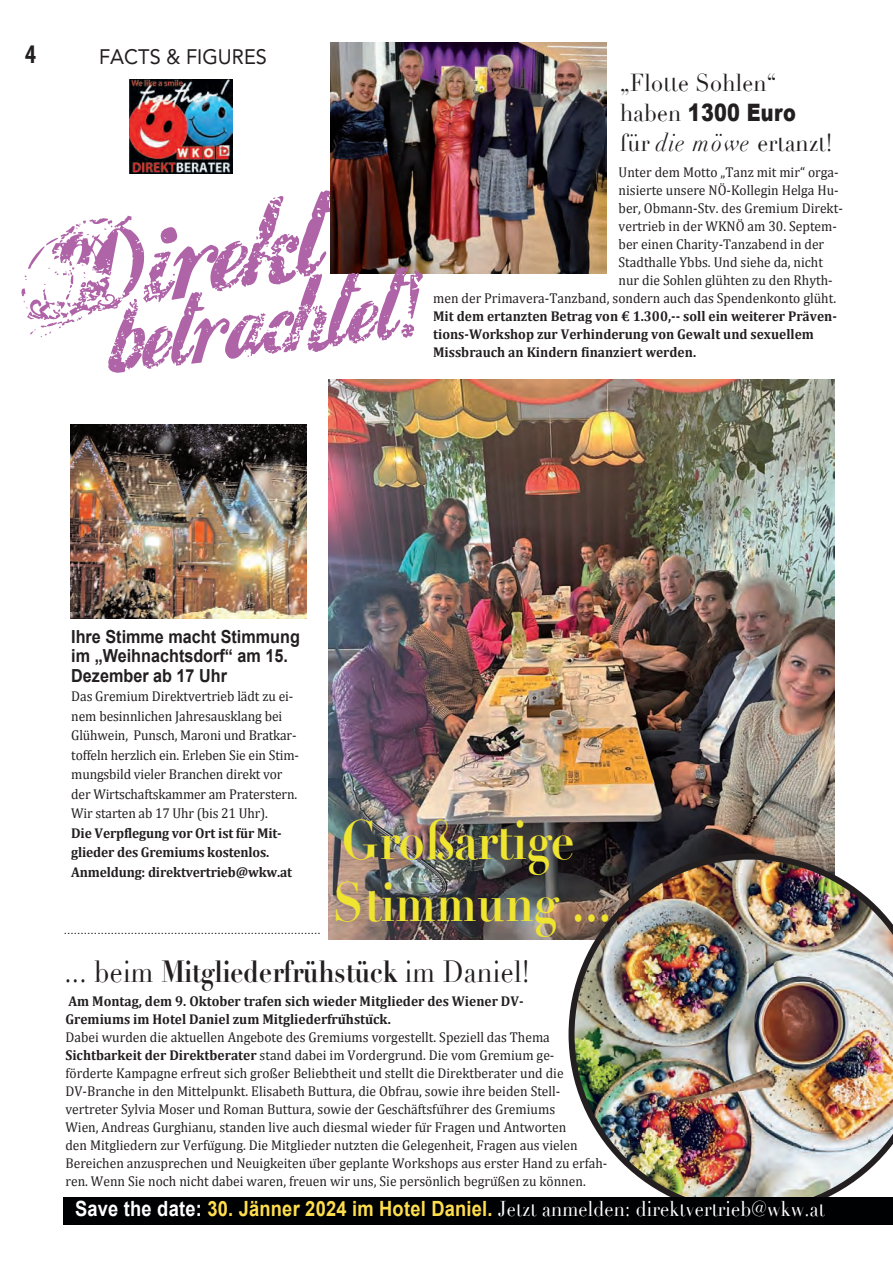
<style>
.page{position:relative;width:893px;height:1263px;background:#fff}
.page>*{position:absolute;margin:0;border:0;box-sizing:border-box;transform-origin:0 0}
.t1{font:138px "Hawaii Killer";color:#af64a8;scale:1.11 1}
.t2{font:120.3px "Hawaii Killer";color:#af64a8}
.t3{font:700 54px/61.5px "Didot";letter-spacing:-.01em;color:#efe430;scale:.86 1}
.t4{font:700 30px "Didot";letter-spacing:-.01em;color:#231f20;scale:.86 1}
.t5{font:700 condensed 27px "Myriad Pro";color:#231f20;scale:.94 1}
.t6{font:24px "Didot";letter-spacing:.01em;color:#231f20;scale:.9 1}
.t7{font:900 24px "Arial";letter-spacing:.015em;color:#231f20;scale:.8 1}
.t8{font:21px "Didot";letter-spacing:.01em;color:#fff;scale:.87 1}
.t9{font:21px "Avenir";color:#231f20;scale:.95 1}
.t10{font:700 18px/19.5px "Arial";color:#231f20;scale:.9 1}
.t11{font:14.25px/18px "Cambria";color:#231f20;scale:.95 1}
.t12{font:700 14.25px/18px "Cambria";color:#231f20;scale:.95 1}
.t13{font:12px "Helvetica";color:#231f20}
.s1{font-family:"Didot";font-weight:400}
.s2{font-style:italic}
.s3{font-weight:400}
.s4{font-weight:700}
.s5{font-family:"Arial";font-weight:700}
.s6{font-family:"Arial";font-weight:700;color:#ffde4e}
</style>
<div class="page">
<img style="left:328px;top:380px;width:506px;height:559px">
<img style="left:129px;top:80px;width:103px;height:93px">
<img style="left:568px;top:854px;width:325px;height:343px">
<div style="left:63px;top:1197px;width:830px;height:27px;background:#000103"></div>
<img style="left:70px;top:424px;width:236px;height:194px">
<img style="left:331px;top:42px;width:276px;height:231px">
<h3 class="t5" style="left:25px;top:44px;width:13px">4</h3>
<h3 class="t9" style="left:99px;top:43px;width:178px">FACTS &amp; FIGURES</h3>
<h3 class="t6" style="left:620px;top:68px;width:175px">„Flotte Sohlen“</h3>
<h3 class="t7" style="left:620px;top:95px;width:221px"><span class="s1">haben</span> 1300 Euro</h3>
<h3 class="t6" style="left:620px;top:128px;width:238px">für <span class="s2">die m öwe</span> ertanzt!</h3>
<p class="t11" style="left:619px;top:163px;width:233px">Unter dem Motto „Tanz mit mir“ orga-</p>
<p class="t11" style="left:619px;top:181px;width:233px">nisierte unsere NÖ-Kollegin Helga Hu-</p>
<p class="t11" style="left:619px;top:199px;width:237px">ber, Obmann-Stv. des Gremium Direkt-</p>
<p class="t11" style="left:619px;top:217px;width:231px">vertrieb in der WKNÖ am 30. Septem-</p>
<p class="t11" style="left:619px;top:235px;width:218px">ber einen Charity-Tanzabend in der</p>
<p class="t11" style="left:619px;top:253px;width:217px">Stadthalle Ybbs. Und siehe da, nicht</p>
<p class="t11" style="left:619px;top:271px;width:227px">nur die Sohlen glühten zu den Rhyth-</p>
<p class="t11" style="left:433px;top:289px;width:426px">men der Primavera-Tanzband, sondern auch das Spendenkonto glüht.</p>
<p class="t12" style="left:433px;top:307px;width:427px">Mit dem ertanzten Betrag von € 1.300,-- soll ein weiterer Präven&shy;tions-Workshop zur Verhinderung von Gewalt und sexuellem<br>Missbrauch an Kindern finanziert werden.</p>
<h1 class="t1" style="left:32px;top:207px;width:255px;rotate:-10deg">Direkt</h1>
<h2 class="t2" style="left:99px;top:274px;width:354px;rotate:-7deg">betrachtet!</h2>
<p class="t10" style="left:71px;top:627px;width:256px">Ihre Stimme macht Stimmung im „Weihnachtsdorf“ am 15.<br>Dezember ab 17 Uhr</p>
<p class="t11" style="left:71px;top:686px;width:241px;line-height:19.5px">Das Gremium Direktvertrieb lädt zu ei&shy;nem besinnlichen Jahresausklang bei Glühwein, Punsch, Maroni und Bratkar&shy;toffeln herzlich ein. Erleben Sie ein Stim&shy;mungsbild vieler Branchen direkt vor der Wirtschaftskammer am Praterstern.<br>Wir starten ab 17 Uhr (bis 21 Uhr).</p>
<p class="t12" style="left:71px;top:823px;width:234px;line-height:19.5px">Die Verpflegung vor Ort ist für Mit&shy;glieder des Gremiums kostenlos.<br>Anmeldung: direktvertrieb@wkw.at</p>
<h3 class="t3" style="left:333px;top:810px;width:325px">Großartige<br>Stimmung ...</h3>
<h3 class="t4" style="left:64px;top:953px;width:543px"><span class="s3">... beim</span> Mitgliederfrühstück <span class="s3">im Daniel!</span></h3>
<p class="t13" style="left:64px;top:925px;width:258px">.............................................................................</p>
<p class="t12" style="left:65px;top:992px;width:484px">Am Montag, dem 9. Oktober trafen sich wieder Mitglieder des Wiener DV-<br>Gremiums im Hotel Daniel zum Mitgliederfrühstück.</p>
<p class="t11" style="left:65px;top:1028px;width:572px">Dabei wurden die aktuellen Angebote des Gremiums vorgestellt. Speziell das Thema <span class="s4">Sichtbarkeit der Direktberater</span> stand dabei im Vordergrund. Die vom Gremium ge-<br>förderte Kampagne erfreut sich großer Beliebtheit und stellt die Direktberater und die DV-Branche in den Mittelpunkt. Elisabeth Buttura, die Obfrau, sowie ihre beiden Stell&shy;vertreter Sylvia Moser und Roman Buttura, sowie der Geschäftsführer des Gremiums<br>Wien, Andreas Gurghianu, standen live auch diesmal wieder für Fragen und Antworten<br>den Mitgliedern zur Verfügung. Die Mitglieder nutzten die Gelegenheit, Fragen aus vielen Bereichen anzusprechen und Neuigkeiten über geplante Workshops aus erster Hand zu erfah&shy;ren. Wenn Sie noch nicht dabei waren, freuen wir uns, Sie persönlich begrüßen zu können.</p>
<h3 class="t8" style="left:75px;top:1196px;width:863px"><span class="s5">Save the date:</span> <span class="s6">30. Jänner 2024 im Hotel Daniel.</span> Jetzt anmelden: direktvertrieb@wkw.at</h3>
</div>
